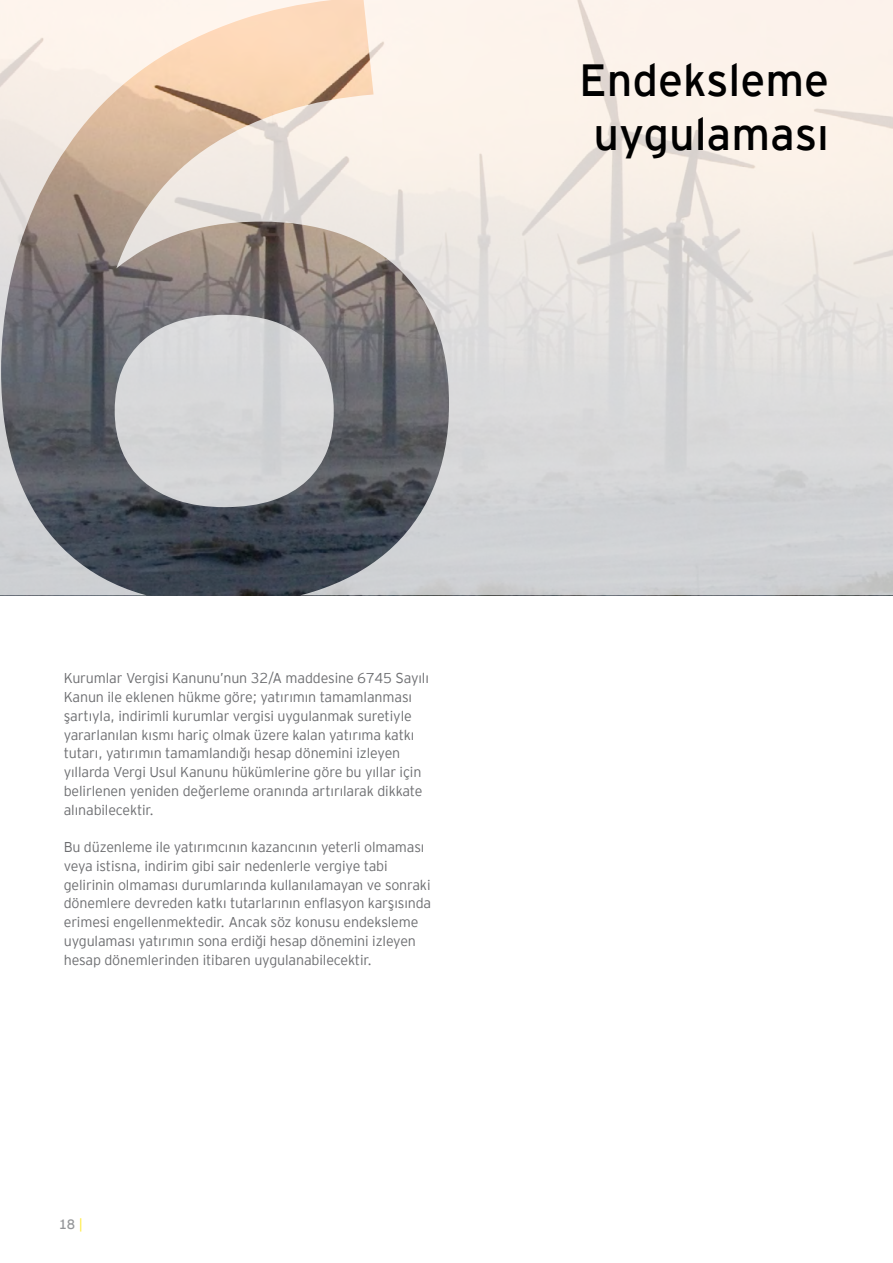
<style>
.page{position:relative;width:893px;height:1263px;background:#fff}
.page>*{position:absolute;margin:0;border:0;box-sizing:border-box;transform-origin:0 0}
.t1{font:45px/54px "EY Interstate";color:#000;text-align:center}
.t2{font:300 14.25px/18.8px "EY Interstate";letter-spacing:-.01em;color:#6d6e71}
.t3{font:13.5px "EY Interstate";color:#939598}
.s1{font-weight:300;color:#ffea2d}
</style>
<div class="page">
<svg style="left:0;top:0;width:892px;height:595px;background:#cac5c1"></svg>
<svg style="left:892px;top:0;width:1px;height:595px"></svg>
<h1 class="t1" style="left:579px;top:51px;width:252px">Endeksleme uygulaması</h1>
<p class="t2" style="left:64px;top:668px;width:367px">Kurumlar Vergisi Kanunu’nun 32/A maddesine 6745 Sayılı Kanun ile eklenen hükme göre; yatırımın tamamlanması şartıyla, indirimli kurumlar vergisi uygulanmak suretiyle yararlanılan kısmı hariç olmak üzere kalan yatırıma katkı tutarı, yatırımın tamamlandığı hesap dönemini izleyen yıllarda Vergi Usul Kanunu hükümlerine göre bu yıllar için belirlenen yeniden değerleme oranında artırılarak dikkate alınabilecektir.</p>
<p class="t2" style="left:64px;top:837px;width:369px">Bu düzenleme ile yatırımcının kazancının yeterli olmaması veya istisna, indirim gibi sair nedenlerle vergiye tabi gelirinin olmaması durumlarında kullanılamayan ve sonraki dönemlere devreden katkı tutarlarının enflasyon karşısında erimesi engellenmektedir. Ancak söz konusu endeksleme uygulaması yatırımın sona erdiği hesap dönemini izleyen hesap dönemlerinden itibaren uygulanabilecektir.</p>
<p class="t3" style="left:59px;top:1214px;width:26px">18 <span class="s1">|</span></p>
</div>
